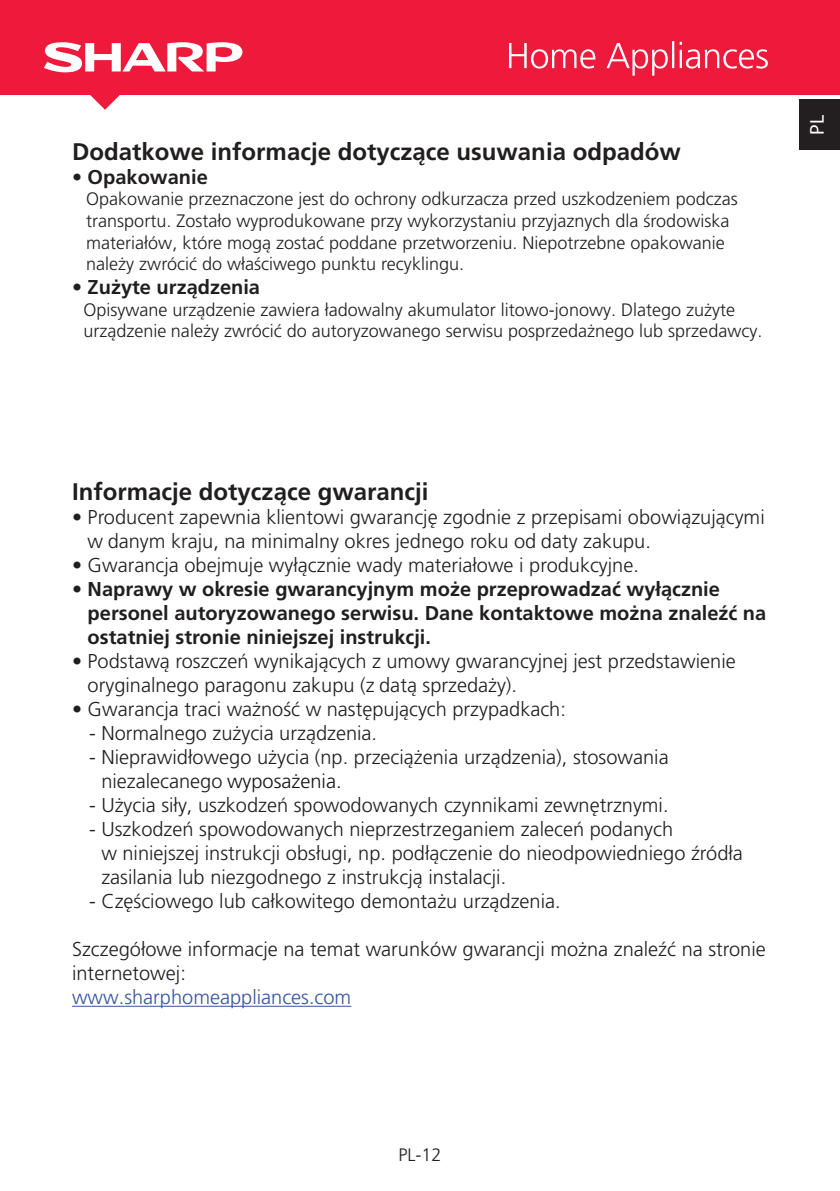
<style>
.page{position:relative;width:840px;height:1191px;background:#fff}
.page>*{position:absolute;margin:0;border:0;box-sizing:border-box;transform-origin:0 0}
.t1{font:700 24px "Frutiger LT Pro";color:#211e1e}
.t2{font:300 20px/24px "Frutiger LT Pro";color:#211e1e}
.t3{font:700 20px/24px "Frutiger LT Pro";color:#211e1e}
.t4{font:20px "Myriad Pro";color:#fff}
.t5{font:300 18px/21.6px "Frutiger LT Pro";color:#211e1e}
.t6{font:300 18px "Frutiger LT Pro";color:#231f20}
.s1{font-weight:300}
.s2{color:#171519}
.s3{color:#3853a3}
</style>
<div class="page">
<div style="left:0;top:0;width:839px;height:94px;background:#ed1a3b"></div>
<svg style="left:509px;top:41px;width:258px;height:35px"></svg>
<svg style="left:44px;top:42px;width:199px;height:30px"></svg>
<svg style="left:89px;top:94px;width:32px;height:16px"></svg>
<div style="left:798px;top:99px;width:41px;height:51px;background:#231f20"></div>
<hr style="left:72px;top:1005px;width:279px;height:1px;background:#3853a3">
<p class="t1" style="left:72px;top:137px;width:610px">Dodatkowe informacje dotyczące usuwania odpadów</p>
<p class="t3" style="left:72px;top:165px;width:137px">• Opakowanie</p>
<p class="t5" style="left:86px;top:188px;width:652px">Opakowanie przeznaczone jest do ochrony odkurzacza przed uszkodzeniem podczas transportu. Zostało wyprodukowane przy wykorzystaniu przyjaznych dla środowiska materiałów, które mogą zostać poddane przetworzeniu. Niepotrzebne opakowanie należy zwrócić do właściwego punktu recyklingu.</p>
<p class="t3" style="left:72px;top:275px;width:189px">• Zużyte urządzenia</p>
<p class="t5" style="left:83px;top:299px;width:680px">Opisywane urządzenie zawiera ładowalny akumulator litowo-jonowy. Dlatego zużyte urządzenie należy zwrócić do autoryzowanego serwisu posprzedażnego lub sprzedawcy.</p>
<p class="t4" style="left:804px;top:135px;width:22px;rotate:-90deg">PL</p>
<p class="t1" style="left:72px;top:477px;width:358px">Informacje dotyczące gwarancji</p>
<p class="t2" style="left:88px;top:505px;width:678px;text-indent:-16px">• Producent zapewnia klientowi gwarancję zgodnie z przepisami obowiązującymi w danym kraju, na minimalny okres jednego roku od daty zakupu.</p>
<p class="t2" style="left:72px;top:553px;width:568px">• Gwarancja obejmuje wyłącznie wady materiałowe i produkcyjne.</p>
<p class="t3" style="left:88px;top:577px;width:679px;text-indent:-16px"><span class="s1">•</span> Naprawy w okresie gwarancyjnym może przeprowadzać wyłącznie personel autoryzowanego serwisu. Dane kontaktowe można znaleźć na ostatniej stronie niniejszej instrukcji.</p>
<p class="t2" style="left:88px;top:649px;width:649px;text-indent:-16px">• Podstawą roszczeń wynikających z umowy gwarancyjnej jest przedstawienie oryginalnego paragonu zakupu (z datą sprzedaży).</p>
<p class="t2" style="left:72px;top:697px;width:495px">• Gwarancja traci ważność w następujących przypadkach:</p>
<p class="t2" style="left:89px;top:721px;width:289px">- Normalnego zużycia urządzenia.</p>
<p class="t2" style="left:101px;top:745px;width:568px;text-indent:-12px">- Nieprawidłowego użycia (np. przeciążenia urządzenia), stosowania niezalecanego <span class="s2">wyposażenia.</span></p>
<p class="t2" style="left:89px;top:793px;width:580px">- Użycia siły, uszkodzeń spowodowanych czynnikami zewnętrznymi.</p>
<p class="t2" style="left:101px;top:817px;width:642px;text-indent:-12px">- Uszkodzeń spowodowanych nieprzestrzeganiem zaleceń podanych<br>w niniejszej instrukcji obsługi, np. podłączenie do nieodpowiedniego źródła zasilania lub niezgodnego z instrukcją instalacji.</p>
<p class="t2" style="left:89px;top:889px;width:473px">- Częściowego lub całkowitego demontażu urządzenia.</p>
<p class="t2" style="left:72px;top:937px;width:694px">Szczegółowe informacje na temat warunków gwarancji można znaleźć na stronie internetowej:<br><span class="s3">www.sharphomeappliances.com</span></p>
<p class="t6" style="left:398px;top:1144px;width:45px">PL-12</p>
</div>
